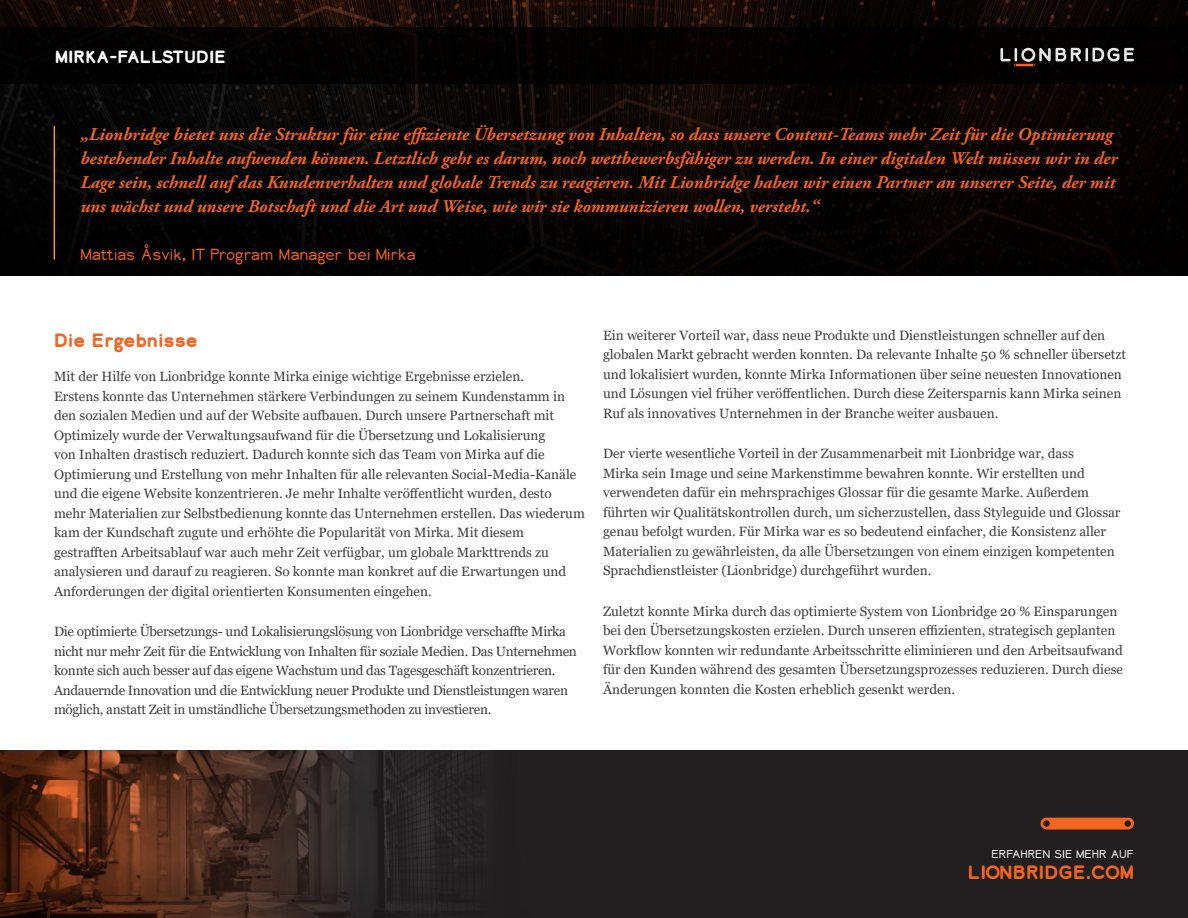
<style>
.page{position:relative;width:1188px;height:918px;background:#fff}
.page>*{position:absolute;margin:0;border:0;box-sizing:border-box;transform-origin:0 0}
.t1{font:italic 700 18px/24px "Adobe Garamond Pro";color:#f36421}
.t2{font:700 18px "Lionbridge Sans";color:#f36421}
.t3{font:700 16.5px "Lionbridge Sans";color:#fff}
.t4{font:300 15px "Lionbridge Sans";letter-spacing:-.02em;color:#f36421}
.t5{font:13.5px/19.5px "Georgia";color:#3e3e3f}
.t6{font:13.5px/19.5px "Georgia";letter-spacing:-.02em;color:#3e3e3f}
.t7{font:300 10.5px "Lionbridge Sans";color:#fff;scale:1.04 1}
</style>
<div class="page">
<div style="left:0;top:751px;width:1188px;height:167px;background:#231f20"></div>
<svg style="left:0;top:83px;width:1188px;height:193px;background:#070403"></svg>
<img style="left:358px;top:751px;width:119px;height:160px">
<svg style="left:0;top:0;width:1188px;height:27px;background:#160a05"></svg>
<svg style="left:1041px;top:818px;width:93px;height:12px"></svg>
<svg style="left:0;top:751px;width:358px;height:167px;background:#4a2a1c"></svg>
<hr style="left:54px;top:126px;width:1px;height:133px;background:#f7931d">
<div style="left:0;top:27px;width:1188px;height:56px;background:#030000"></div>
<svg style="left:1000px;top:48px;width:134px;height:18px"></svg>
<p class="t3" style="left:55px;top:45px;width:172px">MIRKA-FALLSTUDIE</p>
<p class="t1" style="left:80px;top:122px;width:1039px">„Lionbridge bietet uns die Struktur für eine effiziente Übersetzung von Inhalten, so dass unsere Content-Teams mehr Zeit für die Optimierung bestehender Inhalte aufwenden können. Letztlich geht es darum, noch wettbewerbsfähiger zu werden. In einer digitalen Welt müssen wir in der Lage sein, schnell auf das Kundenverhalten und globale Trends zu reagieren. Mit Lionbridge haben wir einen Partner an unserer Seite, der mit uns wächst und unsere Botschaft und die Art und Weise, wie wir sie kommunizieren wollen, versteht.“</p>
<p class="t4" style="left:80px;top:244px;width:337px">Mattias Åsvik, IT Program Manager bei Mirka</p>
<p class="t2" style="left:54px;top:327px;width:146px">Die Ergebnisse</p>
<p class="t5" style="left:54px;top:367px;width:532px">Mit der Hilfe von Lionbridge konnte Mirka einige wichtige Ergebnisse erzielen.<br>Erstens konnte das Unternehmen stärkere Verbindungen zu seinem Kundenstamm in den sozialen Medien und auf der Website aufbauen. Durch unsere Partnerschaft mit Optimizely wurde der Verwaltungsaufwand für die Übersetzung und Lokalisierung<br>von Inhalten drastisch reduziert. Dadurch konnte sich das Team von Mirka auf die Optimierung und Erstellung von mehr Inhalten für alle relevanten Social-Media-Kanäle und die eigene Website konzentrieren. Je mehr Inhalte veröffentlicht wurden, desto mehr Materialien zur Selbstbedienung konnte das Unternehmen erstellen. Das wiederum kam der Kundschaft zugute und erhöhte die Popularität von Mirka. Mit diesem gestrafften Arbeitsablauf war auch mehr Zeit verfügbar, um globale Markttrends zu analysieren und darauf zu reagieren. So konnte man konkret auf die Erwartungen und Anforderungen der digital orientierten Konsumenten eingehen.</p>
<p class="t6" style="left:54px;top:622px;width:524px">Die optimierte Übersetzungs- und Lokalisierungslösung von Lionbridge verschaffte Mirka nicht nur mehr Zeit für die Entwicklung von Inhalten für soziale Medien. Das Unternehmen konnte sich auch besser auf das eigene Wachstum und das Tagesgeschäft konzentrieren.<br>Andauernde Innovation und die Entwicklung neuer Produkte und Dienstleistungen waren möglich, anstatt Zeit in umständliche Übersetzungsmethoden zu investieren.</p>
<p class="t5" style="left:603px;top:326px;width:525px">Ein weiterer Vorteil war, dass neue Produkte und Dienstleistungen schneller auf den globalen Markt gebracht werden konnten. Da relevante Inhalte 50 % schneller übersetzt und lokalisiert wurden, konnte Mirka Informationen über seine neuesten Innovationen und Lösungen viel früher veröffentlichen. Durch diese Zeitersparnis kann Mirka seinen Ruf als innovatives Unternehmen in der Branche weiter ausbauen.</p>
<p class="t5" style="left:603px;top:444px;width:519px">Der vierte wesentliche Vorteil in der Zusammenarbeit mit Lionbridge war, dass<br>Mirka sein Image und seine Markenstimme bewahren konnte. Wir erstellten und verwendeten dafür ein mehrsprachiges Glossar für die gesamte Marke. Außerdem führten wir Qualitätskontrollen durch, um sicherzustellen, dass Styleguide und Glossar genau befolgt wurden. Für Mirka war es so bedeutend einfacher, die Konsistenz aller Materialien zu gewährleisten, da alle Übersetzungen von einem einzigen kompetenten Sprachdienstleister (Lionbridge) durchgeführt wurden.</p>
<p class="t5" style="left:603px;top:602px;width:522px">Zuletzt konnte Mirka durch das optimierte System von Lionbridge 20 % Einsparungen bei den Übersetzungskosten erzielen. Durch unseren effizienten, strategisch geplanten Workflow konnten wir redundante Arbeitsschritte eliminieren und den Arbeitsaufwand für den Kunden während des gesamten Übersetzungsprozesses reduzieren. Durch diese Änderungen konnten die Kosten erheblich gesenkt werden.</p>
<p class="t7" style="left:991px;top:847px;width:139px">ERFAHREN SIE MEHR AUF</p>
<p class="t2" style="left:968px;top:860px;width:168px">LIONBRIDGE.COM</p>
</div>
